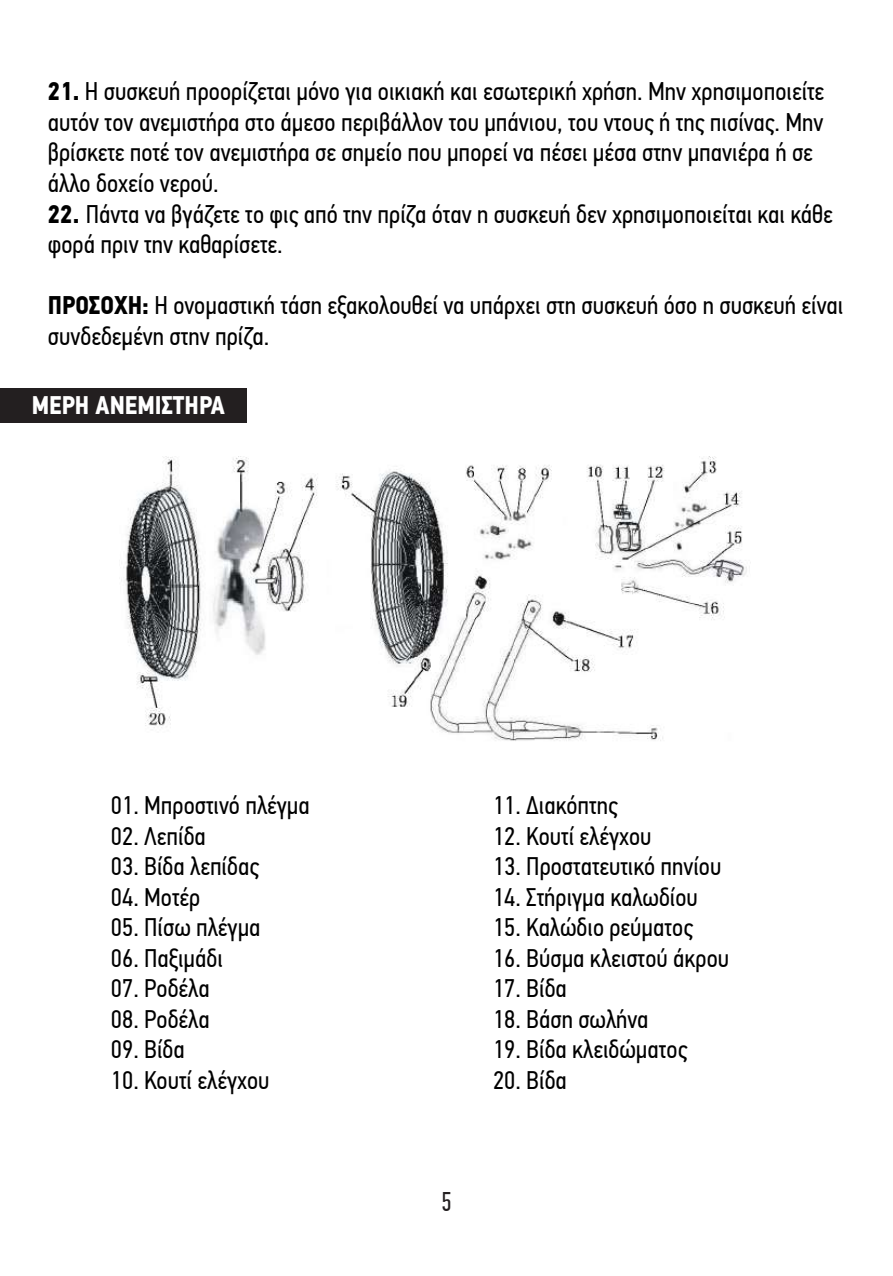
<style>
.page{position:relative;width:893px;height:1276px;background:#fff}
.page>*{position:absolute;margin:0;border:0;box-sizing:border-box;transform-origin:0 0}
.t1{font:27px "PF Din Text Comp Pro";color:#231f20}
.t2{font:25.43px/30.6px "PF Din Text Cond Pro";color:#000}
.t3{font:700 25.43px "PF Din Text Cond Pro";color:#fff}
.s1{font-weight:700}
</style>
<div class="page">
<img style="left:121px;top:456px;width:629px;height:285px">
<div style="left:0;top:388px;width:246px;height:34px;background:#231f20"></div>
<p class="t2" style="left:48px;top:76px;width:778px"><span class="s1">21.</span> Η συσκευή προορίζεται μόνο για οικιακή και εσωτερική χρήση. Μην χρησιμοποιείτε αυτόν τον ανεμιστήρα στο άμεσο περιβάλλον του μπάνιου, του ντους ή της πισίνας. Μην βρίσκετε ποτέ τον ανεμιστήρα σε σημείο που μπορεί να πέσει μέσα στην μπανιέρα ή σε άλλο δοχείο νερού.</p>
<p class="t2" style="left:48px;top:199px;width:786px"><span class="s1">22.</span> Πάντα να βγάζετε το φις από την πρίζα όταν η συσκευή δεν χρησιμοποιείται και κάθε φορά πριν την καθαρίσετε.</p>
<p class="t2" style="left:48px;top:290px;width:797px"><span class="s1">ΠΡΟΣΟΧΗ:</span> Η ονομαστική τάση εξακολουθεί να υπάρχει στη συσκευή όσο η συσκευή είναι συνδεδεμένη στην πρίζα.</p>
<p class="t3" style="left:32px;top:389px;width:195px">ΜΕΡΗ ΑΝΕΜΙΣΤΗΡΑ</p>
<p class="t2" style="left:111px;top:790px;width:200px">01. Μπροστινό πλέγμα</p>
<p class="t2" style="left:111px;top:820px;width:96px">02. Λεπίδα</p>
<p class="t2" style="left:111px;top:851px;width:149px">03. Βίδα λεπίδας</p>
<p class="t2" style="left:111px;top:881px;width:91px">04. Μοτέρ</p>
<p class="t2" style="left:111px;top:912px;width:151px">05. Πίσω πλέγμα</p>
<p class="t2" style="left:111px;top:942px;width:113px">06. Παξιμάδι</p>
<p class="t2" style="left:111px;top:973px;width:100px">07. Ροδέλα</p>
<p class="t2" style="left:111px;top:1003px;width:100px">08. Ροδέλα</p>
<p class="t2" style="left:111px;top:1034px;width:75px">09. Βίδα</p>
<p class="t2" style="left:111px;top:1064px;width:160px">10. Κουτί ελέγχου</p>
<p class="t1" style="left:441px;top:1186px;width:12px">5</p>
<p class="t2" style="left:493px;top:790px;width:126px">11. Διακόπτης</p>
<p class="t2" style="left:493px;top:820px;width:160px">12. Κουτί ελέγχου</p>
<p class="t2" style="left:493px;top:851px;width:230px">13. Προστατευτικό πηνίου</p>
<p class="t2" style="left:493px;top:881px;width:206px">14. Στήριγμα καλωδίου</p>
<p class="t2" style="left:493px;top:912px;width:202px">15. Καλώδιο ρεύματος</p>
<p class="t2" style="left:493px;top:942px;width:238px">16. Βύσμα κλειστού άκρου</p>
<p class="t2" style="left:493px;top:973px;width:75px">17. Βίδα</p>
<p class="t2" style="left:493px;top:1003px;width:157px">18. Βάση σωλήνα</p>
<p class="t2" style="left:493px;top:1034px;width:196px">19. Βίδα κλειδώματος</p>
<p class="t2" style="left:493px;top:1064px;width:75px">20. Βίδα</p>
</div>
